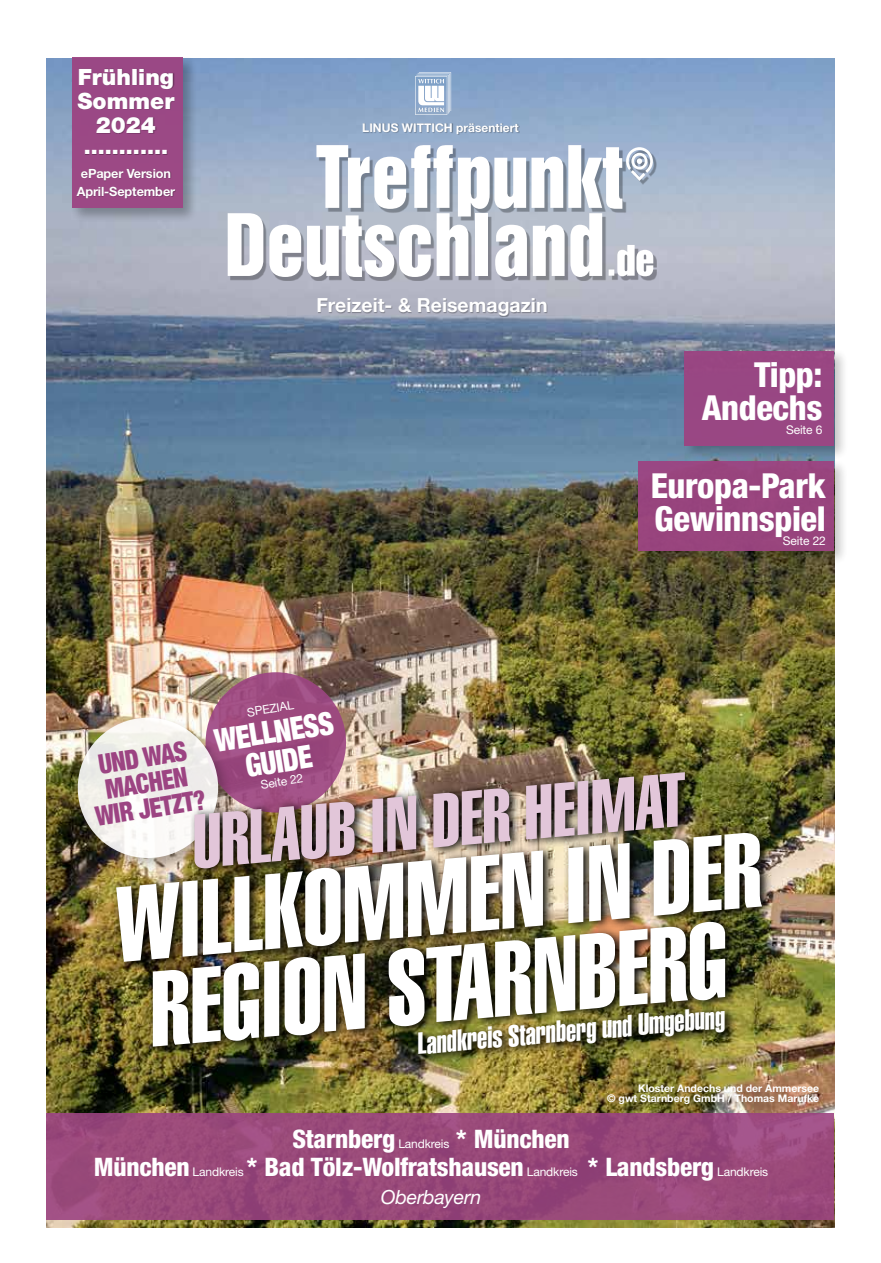
<style>
.page{position:relative;width:881px;height:1263px;background:#fff}
.page>*{position:absolute;margin:0;border:0;box-sizing:border-box;transform-origin:0 0}
.t1{font:105px/87px "Helvetica LT Extra Compressed";color:#fff}
.t2{font:75px "Helvetica LT Extra Compressed";color:#e2c6d9}
.t3{font:800 condensed 34.5px/33px "Helvetica Neue LT";letter-spacing:-.01em;color:#fff}
.t4{font:900 condensed 31.5px/30px "Helvetica Neue";color:#fff;text-align:center;scale:.9 1}
.t5{font:30px "Helvetica LT Extra Compressed";color:#fff}
.t6{font:900 condensed 27px/25.5px "Helvetica Neue";color:#9c4482;text-align:center;scale:.9 1}
.t7{font:800 condensed 25.5px/27.8px "Helvetica Neue LT";letter-spacing:-.01em;color:#fff;text-align:center}
.t8{font:900 22.5px/24px "Helvetica Neue LT";color:#fff;text-align:center}
.t9{font:900 21px "Helvetica Neue LT";color:#fff}
.t10{font:700 19.5px "Helvetica Neue LT";color:#fff}
.t11{font:italic 19.5px "Helvetica Neue LT";letter-spacing:-.01em;color:#fff}
.t12{font:700 12.75px/17.9px "Helvetica Neue LT";letter-spacing:-.01em;color:#fff;text-align:center}
.t13{font:12px "Helvetica Neue LT";letter-spacing:-.01em;color:#fff}
.t14{font:700 12px "Helvetica Neue LT";color:#fff}
.t15{font:700 10.5px/10.5px "Helvetica Neue LT";color:#fff;text-align:right}
.s1{font-weight:400;font-stretch:normal;font-size:12px}
</style>
<div class="page">
<img style="left:47px;top:58px;width:786px;height:1170px">
<div style="left:205px;top:672px;width:141px;height:140px;background:#9c4482;border-radius:50%"></div>
<div style="left:75px;top:715px;width:158px;height:158px;background:#000;opacity:.25"></div>
<div style="left:78px;top:718px;width:140px;height:140px;background:linear-gradient(to right,#eff0e9,#f3f0ee);border-radius:50%"></div>
<div style="left:230px;top:148px;width:426px;height:132px;background:#000;opacity:.3"></div>
<svg style="left:227px;top:213px;width:36px;height:63px"></svg>
<svg style="left:269px;top:225px;width:32px;height:52px"></svg>
<svg style="left:307px;top:145px;width:346px;height:132px"></svg>
<div style="left:362px;top:122px;width:157px;height:13px;background:#000;opacity:.3"></div>
<div style="left:317px;top:298px;width:230px;height:19px;background:#000;opacity:.3"></div>
<div style="left:69px;top:54px;width:129px;height:169px;background:#000;opacity:.3"></div>
<div style="left:72px;top:57px;width:111px;height:151px;background:#9c4482"></div>
<div style="left:47px;top:1113px;width:786px;height:106px;background:linear-gradient(to right,#994979,#98487b)"></div>
<img style="left:111px;top:765px;width:662px;height:293px">
<div style="left:604px;top:1081px;width:229px;height:38px;background:#000;opacity:.3"></div>
<svg style="left:415px;top:72px;width:36px;height:43px"></svg>
<div style="left:634px;top:458px;width:214px;height:108px;background:#000;opacity:.24"></div>
<div style="left:638px;top:462px;width:195px;height:89px;background:#9c4482"></div>
<div style="left:681px;top:347px;width:168px;height:114px;background:#000;opacity:.24"></div>
<div style="left:684px;top:351px;width:149px;height:95px;background:#9c4482"></div>
<img style="left:413px;top:1003px;width:324px;height:62px">
<div style="left:77px;top:68px;width:98px;height:66px;background:#000;opacity:.3"></div>
<hr style="left:85px;top:150px;width:82px;height:4px;background:#000;opacity:.3">
<div style="left:77px;top:169px;width:99px;height:30px;background:#000;opacity:.3"></div>
<p class="t8" style="left:78px;top:65px;width:98px">Frühling<br>Sommer<br>2024</p>
<p class="t9" style="left:84px;top:134px;width:86px">............</p>
<p class="t12" style="left:77px;top:164px;width:100px">ePaper Version<br>April-September</p>
<p class="t14" style="left:362px;top:120px;width:158px">LINUS WITTICH präsentiert</p>
<p class="t10" style="left:316px;top:293px;width:233px">Freizeit- &amp; Reisemagazin</p>
<h3 class="t3" style="left:701px;top:358px;width:122px;text-align:right">Tipp:<br>Andechs</h3>
<p class="t13" style="left:785px;top:422px;width:38px">Seite 6</p>
<h3 class="t3" style="left:650px;top:469px;width:177px">Europa-Park<br>Gewinnspiel</h3>
<p class="t13" style="left:782px;top:533px;width:44px">Seite 22</p>
<p class="t13" style="left:246px;top:705px;width:49px;rotate:-9deg">SPEZIAL</p>
<p class="t4" style="left:212px;top:724px;width:135px;rotate:-9deg">WELLNESS<br>GUIDE</p>
<p class="t13" style="left:259px;top:778px;width:44px;rotate:-9deg">Seite 22</p>
<p class="t6" style="left:85px;top:752px;width:125px;rotate:-9deg">UND WAS<br>MACHEN<br>WIR JETZT?</p>
<h2 class="t2" style="left:187px;top:797px;width:495px;rotate:-5deg">URLAUB IN DER HEIMAT</h2>
<h1 class="t1" style="left:109px;top:882px;width:649px;rotate:-5deg">WILLKOMMEN IN DER<br>REGION STARNBERG</h1>
<p class="t15" style="left:607px;top:1082px;width:213px">Kloster Andechs und der Ammersee<br>© gwt Starnberg GmbH / Thomas Marufke</p>
<p class="t5" style="left:415px;top:1026px;width:310px;rotate:-5deg">Landkreis Starnberg und Umgebung</p>
<p class="t7" style="left:94px;top:1124px;width:675px">Starnberg <span class="s1">Landkreis</span> * München<br>München <span class="s1">Landkreis</span> * Bad Tölz-Wolfratshausen <span class="s1">Landkreis</span> * Landsberg <span class="s1">Landkreis</span></p>
<p class="t11" style="left:380px;top:1185px;width:102px">Oberbayern</p>
</div>
